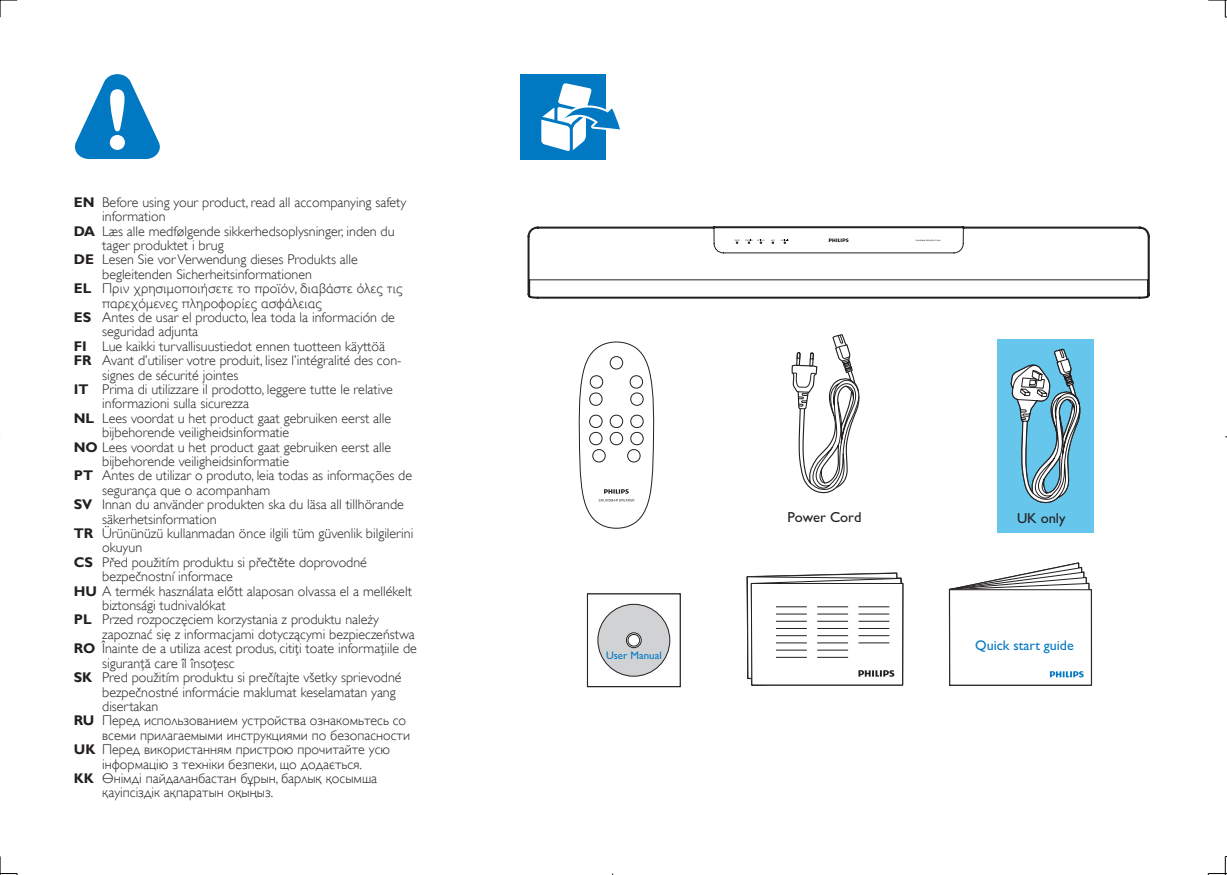
<style>
.page{position:relative;width:1227px;height:875px;background:#fff}
.page>*{position:absolute;margin:0;border:0;box-sizing:border-box;transform-origin:0 0}
.t1{font:14.4px "Gill Sans Alt One WGL";color:#231f20}
.Safety_texts{font:14px/14.4px "Gill Sans Alt One WGL Light";color:#231f20}
.t2{font:14px "Gill Sans Alt One WGL";color:#0079c2}
.t3{font:11px "Gill Sans Alt One WGL";color:#0079c2}
.s1{font-family:"Gill Sans Alt One WGL";font-weight:700}
</style>
<div class="page">
<svg style="left:75px;top:74px;width:85px;height:85px"></svg>
<div style="left:521px;top:74px;width:85px;height:85px;background:#0079c2"></div>
<svg style="left:541px;top:83px;width:79px;height:68px"></svg>
<svg style="left:948px;top:562px;width:144px;height:124px"></svg>
<svg style="left:746px;top:572px;width:158px;height:114px"></svg>
<hr style="left:858px;top:606px;width:31px;height:1px;background:#231f20">
<hr style="left:858px;top:613px;width:31px;height:1px;background:#231f20">
<hr style="left:858px;top:621px;width:31px;height:1px;background:#231f20">
<hr style="left:858px;top:628px;width:31px;height:1px;background:#231f20">
<hr style="left:858px;top:635px;width:31px;height:1px;background:#231f20">
<hr style="left:858px;top:642px;width:31px;height:1px;background:#231f20">
<hr style="left:817px;top:606px;width:31px;height:1px;background:#231f20">
<hr style="left:817px;top:613px;width:31px;height:1px;background:#231f20">
<hr style="left:817px;top:621px;width:31px;height:1px;background:#231f20">
<hr style="left:817px;top:628px;width:31px;height:1px;background:#231f20">
<hr style="left:817px;top:635px;width:31px;height:1px;background:#231f20">
<hr style="left:817px;top:642px;width:31px;height:1px;background:#231f20">
<hr style="left:817px;top:649px;width:31px;height:1px;background:#231f20">
<hr style="left:817px;top:657px;width:31px;height:1px;background:#231f20">
<hr style="left:776px;top:606px;width:30px;height:1px;background:#231f20">
<hr style="left:776px;top:613px;width:30px;height:1px;background:#231f20">
<hr style="left:776px;top:621px;width:30px;height:1px;background:#231f20">
<hr style="left:776px;top:628px;width:30px;height:1px;background:#231f20">
<hr style="left:776px;top:635px;width:30px;height:1px;background:#231f20">
<hr style="left:776px;top:642px;width:30px;height:1px;background:#231f20">
<hr style="left:776px;top:649px;width:30px;height:1px;background:#231f20">
<hr style="left:776px;top:657px;width:30px;height:1px;background:#231f20">
<svg style="left:791px;top:334px;width:69px;height:160px"></svg>
<svg style="left:527px;top:226px;width:623px;height:73px;background:#605d5e"></svg>
<svg style="left:528px;top:281px;width:620px;height:16px"></svg>
<svg style="left:528px;top:227px;width:621px;height:54px"></svg>
<svg style="left:586px;top:593px;width:95px;height:95px"></svg>
<div style="left:997px;top:339px;width:96px;height:193px;background:#66c6eb"></div>
<svg style="left:1011px;top:349px;width:69px;height:155px"></svg>
<svg style="left:578px;top:341px;width:76px;height:188px"></svg>
<svg style="left:0;top:0;width:18px;height:18px"></svg>
<svg style="left:0;top:856px;width:18px;height:19px"></svg>
<svg style="left:1208px;top:0;width:18px;height:18px"></svg>
<svg style="left:1207px;top:856px;width:19px;height:19px"></svg>
<p class="Safety_texts" style="left:102px;top:195px;width:305px;text-indent:-28px"><span class="s1">EN</span> Before using your product, read all accompanying safety information</p>
<p class="Safety_texts" style="left:102px;top:224px;width:294px;text-indent:-28px"><span class="s1">DA</span> Læs alle medfølgende sikkerhedsoplysninger, inden du tager produktet i brug</p>
<p class="Safety_texts" style="left:102px;top:252px;width:257px;text-indent:-28px"><span class="s1">DE</span> Lesen Sie vor Verwendung dieses Produkts alle begleitenden Sicherheitsinformationen</p>
<p class="Safety_texts" style="left:102px;top:281px;width:302px;text-indent:-28px"><span class="s1">EL</span> Πριν χρησιμοποιήσετε το προϊόν, διαβάστε όλες τις παρεχόμενες πληροφορίες ασφάλειας</p>
<p class="Safety_texts" style="left:102px;top:310px;width:294px;text-indent:-28px"><span class="s1">ES</span> Antes de usar el producto, lea toda la información de seguridad adjunta</p>
<p class="Safety_texts" style="left:74px;top:339px;width:313px"><span class="s1">FI</span> Lue kaikki turvallisuustiedot ennen tuotteen käyttöä</p>
<p class="Safety_texts" style="left:102px;top:353px;width:301px;text-indent:-28px"><span class="s1">FR</span> Avant d’utiliser votre produit, lisez l’intégralité des con&shy;signes de sécurité jointes</p>
<p class="Safety_texts" style="left:102px;top:382px;width:292px;text-indent:-28px"><span class="s1">IT</span> Prima di utilizzare il prodotto, leggere tutte le relative informazioni sulla sicurezza</p>
<p class="Safety_texts" style="left:102px;top:411px;width:290px;text-indent:-28px"><span class="s1">NL</span> Lees voordat u het product gaat gebruiken eerst alle bijbehorende veiligheidsinformatie</p>
<p class="Safety_texts" style="left:102px;top:440px;width:290px;text-indent:-28px"><span class="s1">NO</span> Lees voordat u het product gaat gebruiken eerst alle bijbehorende veiligheidsinformatie</p>
<p class="Safety_texts" style="left:102px;top:468px;width:311px;text-indent:-28px"><span class="s1">PT</span> Antes de utilizar o produto, leia todas as informações de segurança que o acompanham</p>
<p class="Safety_texts" style="left:102px;top:497px;width:303px;text-indent:-28px"><span class="s1">SV</span> Innan du använder produkten ska du läsa all tillhörande säkerhetsinformation</p>
<p class="Safety_texts" style="left:102px;top:526px;width:313px;text-indent:-28px"><span class="s1">TR</span> Ürününüzü kullanmadan önce ilgili tüm güvenlik bilgilerini okuyun</p>
<p class="Safety_texts" style="left:102px;top:555px;width:266px;text-indent:-28px"><span class="s1">CS</span> Před použitím produktu si přečtěte doprovodné bezpečnostní informace</p>
<p class="Safety_texts" style="left:102px;top:584px;width:311px;text-indent:-28px"><span class="s1">HU</span> A termék használata előtt alaposan olvassa el a mellékelt biztonsági tudnivalókat</p>
<p class="Safety_texts" style="left:102px;top:612px;width:314px;text-indent:-28px"><span class="s1">PL</span> Przed rozpoczęciem korzystania z produktu należy zapoznać się z informacjami dotyczącymi bezpieczeństwa</p>
<p class="Safety_texts" style="left:102px;top:641px;width:316px;text-indent:-28px"><span class="s1">RO</span> Înainte de a utiliza acest produs, citiţi toate informaţiile de siguranţă care îl însoţesc</p>
<p class="Safety_texts" style="left:102px;top:670px;width:301px;text-indent:-28px"><span class="s1">SK</span> Pred použitím produktu si prečítajte všetky sprievodné bezpečnostné informácie maklumat keselamatan yang disertakan</p>
<p class="Safety_texts" style="left:74px;top:713px;width:338px;text-align:right"><span class="s1">RU</span> Перед использованием устройства ознакомьтесь со всеми прилагаемыми инструкциями по безопасности</p>
<p class="Safety_texts" style="left:74px;top:742px;width:318px;text-align:center"><span class="s1">UK</span> Перед використанням пристрою прочитайте усю інформацію з техніки безпеки, що додається.</p>
<p class="Safety_texts" style="left:102px;top:771px;width:276px;text-indent:-28px"><span class="s1">KK</span> Өнімді пайдаланбастан бұрын, барлық қосымша қауіпсіздік ақпаратын оқыңыз.</p>
<p class="t3" style="left:606px;top:647px;width:57px">User Manual</p>
<p class="t1" style="left:787px;top:507px;width:75px">Power Cord</p>
<p class="t1" style="left:1017px;top:508px;width:50px">UK only</p>
<p class="t2" style="left:975px;top:635px;width:100px">Quick start guide</p>
</div>
